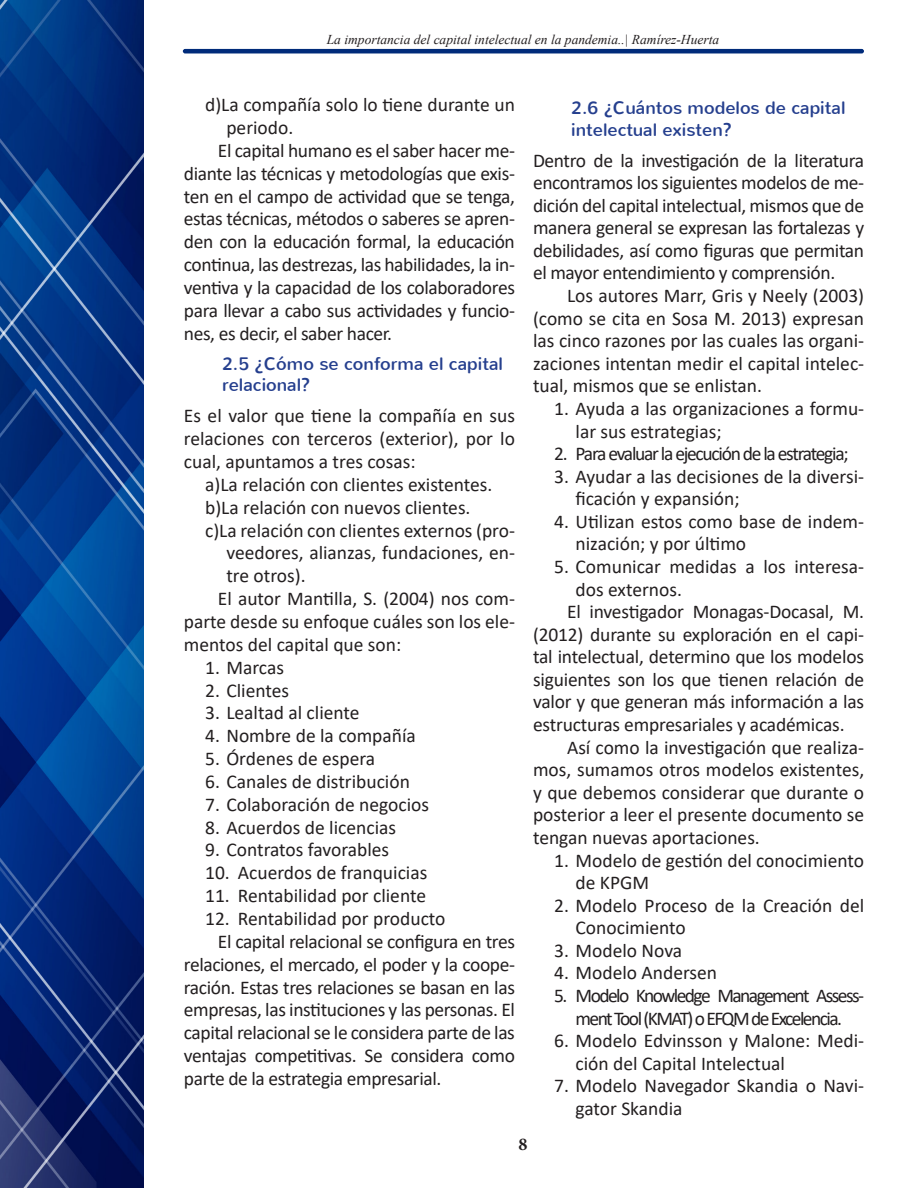
<style>
.page{position:relative;width:918px;height:1188px;background:#fff}
.page>*{position:absolute;margin:0;border:0;box-sizing:border-box;transform-origin:0 0}
.t1{font:19.5px/22.6px "Calibri";color:#231f20}
.t2{font:19.5px/22.6px "Calibri";letter-spacing:-.08em;color:#231f20;text-align:center}
.t3{font:19.5px "Calibri";letter-spacing:-.065em;color:#231f20}
.Nivel-3{font:18px/21.5px "Nunito";color:#253f8e}
.Nivel_3___Objetivos{font:700 18px "Minion Pro";color:#231f20}
.Cintillo{font:italic 13.5px "Times New Roman";color:#231f20}
</style>
<div class="page">
<img style="left:0;top:0;width:143px;height:1188px">
<hr style="left:183px;top:49px;width:681px;height:4px;background:#002b7a;border-radius:2px">
<p class="Cintillo" style="left:327px;top:30px;width:394px">La importancia del capital intelectual en la pandemia..| Ramírez-Huerta</p>
<p class="t1" style="left:226px;top:93px;width:290px;text-indent:-21px">d)La compañía solo lo tiene durante un periodo.</p>
<p class="t1" style="left:184px;top:138px;width:333px;text-align:justify;text-indent:34px">El capital humano es el saber hacer me&shy;diante las técnicas y metodologías que exis&shy;ten en el campo de actividad que se tenga, estas técnicas, métodos o saberes se apren&shy;den con la educación formal, la educación continua, las destrezas, las habilidades, la in&shy;ventiva y la capacidad de los colaboradores para llevar a cabo sus actividades y funcio&shy;nes, es decir, el saber hacer.</p>
<p class="Nivel-3" style="left:222px;top:353px;width:282px">2.5 ¿Cómo se conforma el capital relacional?</p>
<p class="t1" style="left:184px;top:404px;width:333px;text-align:justify">Es el valor que tiene la compañía en sus relaciones con terceros (exterior), por lo cual, apuntamos a tres cosas:</p>
<p class="t1" style="left:205px;top:473px;width:289px">a)La relación con clientes existentes.</p>
<p class="t1" style="left:205px;top:495px;width:267px">b)La relación con nuevos clientes.</p>
<p class="t1" style="left:226px;top:518px;width:290px;text-align:justify;text-indent:-21px">c)La relación con clientes externos (pro&shy;veedores, alianzas, fundaciones, en&shy;tre otros).</p>
<p class="t1" style="left:184px;top:587px;width:333px;text-align:justify;text-indent:34px">El autor Mantilla, S. (2004) nos com&shy;parte desde su enfoque cuáles son los ele&shy;mentos del capital que son:</p>
<p class="t1" style="left:205px;top:655px;width:80px">1. Marcas</p>
<p class="t1" style="left:205px;top:678px;width:86px">2. Clientes</p>
<p class="t1" style="left:205px;top:701px;width:156px">3. Lealtad al cliente</p>
<p class="t1" style="left:205px;top:724px;width:212px">4. Nombre de la compañía</p>
<p class="t1" style="left:205px;top:747px;width:172px">5. Órdenes de espera</p>
<p class="t1" style="left:205px;top:770px;width:206px">6. Canales de distribución</p>
<p class="t1" style="left:205px;top:792px;width:225px">7. Colaboración de negocios</p>
<p class="t1" style="left:205px;top:815px;width:192px">8. Acuerdos de licencias</p>
<p class="t1" style="left:205px;top:838px;width:186px">9. Contratos favorables</p>
<p class="t1" style="left:205px;top:861px;width:224px">10. Acuerdos de franquicias</p>
<p class="t1" style="left:205px;top:884px;width:223px">11. Rentabilidad por cliente</p>
<p class="t1" style="left:205px;top:907px;width:242px">12. Rentabilidad por producto</p>
<p class="t1" style="left:184px;top:929px;width:333px;text-align:justify;text-indent:34px">El capital relacional se configura en tres relaciones, el mercado, el poder y la coope&shy;ración. Estas tres relaciones se basan en las empresas, las instituciones y las personas. El capital relacional se le considera parte de las ventajas competitivas. Se considera como parte de la estrategia empresarial.</p>
<p class="Nivel-3" style="left:571px;top:98px;width:276px">2.6 ¿Cuántos modelos de capital intelectual existen?</p>
<p class="t1" style="left:533px;top:148px;width:333px;text-align:justify">Dentro de la investigación de la literatura encontramos los siguientes modelos de me&shy;dición del capital intelectual, mismos que de manera general se expresan las fortalezas y debilidades, así como figuras que permitan el mayor entendimiento y comprensión.</p>
<p class="t1" style="left:533px;top:284px;width:333px;text-align:justify;text-indent:34px">Los autores Marr, Gris y Neely (2003) (como se cita en Sosa M. 2013) expresan las cinco razones por las cuales las organi&shy;zaciones intentan medir el capital intelec&shy;tual, mismos que se enlistan.</p>
<p class="t1" style="left:576px;top:397px;width:290px;text-indent:-21px">1. Ayuda a las organizaciones a formu&shy;lar sus estrategias;</p>
<p class="t3" style="left:554px;top:440px;width:296px">2. Para evaluar la ejecución de la estrategia;</p>
<p class="t1" style="left:576px;top:464px;width:290px;text-indent:-21px">3. Ayudar a las decisiones de la diversi&shy;ficación y expansión;</p>
<p class="t1" style="left:576px;top:510px;width:290px;text-indent:-21px">4. Utilizan estos como base de indem&shy;nización; y por último</p>
<p class="t1" style="left:576px;top:555px;width:290px;text-indent:-21px">5. Comunicar medidas a los interesa&shy;dos externos.</p>
<p class="t1" style="left:533px;top:600px;width:333px;text-align:justify;text-indent:34px">El investigador Monagas-Docasal, M. (2012) durante su exploración en el capi&shy;tal intelectual, determino que los modelos siguientes son los que tienen relación de valor y que generan más información a las estructuras empresariales y académicas.</p>
<p class="t1" style="left:533px;top:735px;width:333px;text-align:justify;text-indent:34px">Así como la investigación que realiza&shy;mos, sumamos otros modelos existentes, y que debemos considerar que durante o posterior a leer el presente documento se tengan nuevas aportaciones.</p>
<p class="t1" style="left:576px;top:848px;width:290px;text-indent:-21px">1. Modelo de gestión del conocimiento de KPGM</p>
<p class="t1" style="left:576px;top:893px;width:290px;text-indent:-21px">2. Modelo Proceso de la Creación del<br>Conocimiento</p>
<p class="t1" style="left:554px;top:939px;width:129px">3. Modelo Nova</p>
<p class="t1" style="left:554px;top:961px;width:164px">4. Modelo Andersen</p>
<p class="t2" style="left:554px;top:984px;width:311px">5. Modelo Knowledge Management Assess&shy;ment Tool (KMAT) o EFQM de Excelencia.</p>
<p class="t1" style="left:576px;top:1029px;width:290px;text-indent:-21px">6. Modelo Edvinsson y Malone: Medi&shy;ción del Capital Intelectual</p>
<p class="t1" style="left:576px;top:1074px;width:290px;text-indent:-21px">7. Modelo Navegador Skandia o Navi&shy;gator Skandia</p>
<p class="Nivel_3___Objetivos" style="left:518px;top:1131px;width:10px">8</p>
</div>
